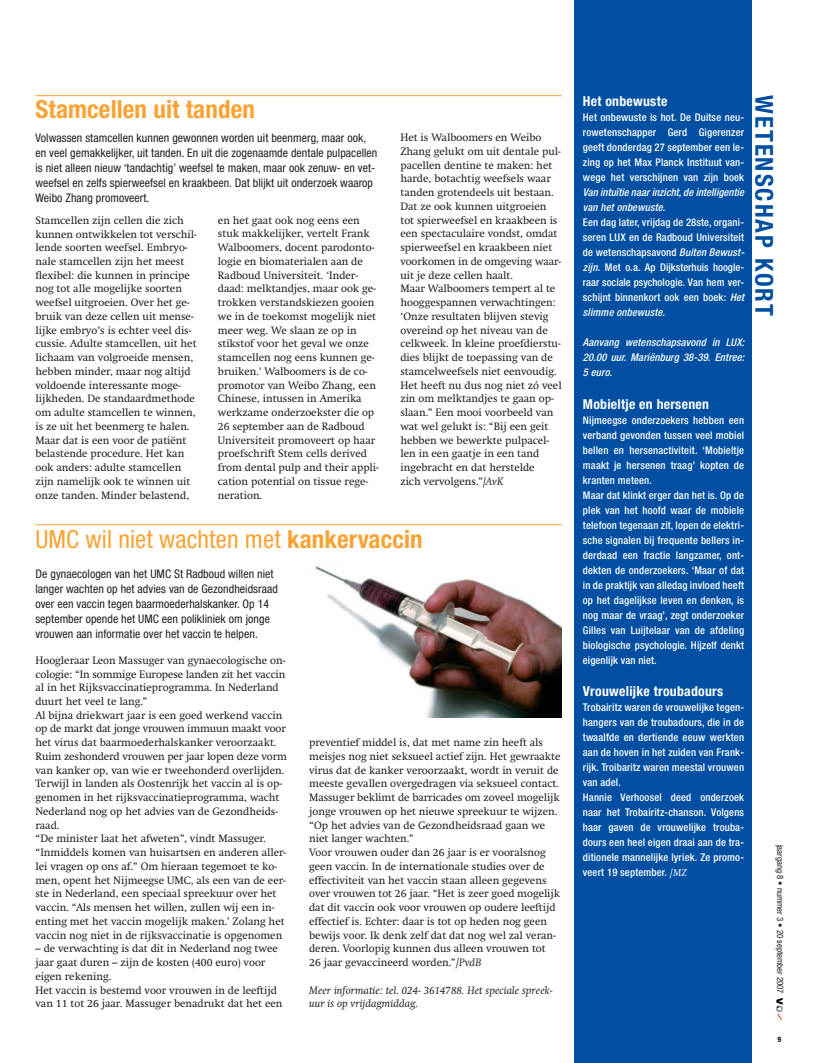
<style>
.page{position:relative;width:815px;height:1063px;background:#fff}
.page>*{position:absolute;margin:0;border:0;box-sizing:border-box;transform-origin:0 0}
.t1{font:condensed 25px "Helvetica Neue";letter-spacing:.005em;color:#faa233}
.t2{font:700 condensed 25px "Helvetica Neue";letter-spacing:.005em;color:#faa233}
.t3{font:700 condensed 24.62px "Helvetica Neue";letter-spacing:.08em;color:#004fa3}
.t4{font:700 condensed 13.75px "Helvetica Neue";letter-spacing:.02em;color:#fff}
.t5{font:condensed 11.88px/15px "Helvetica Neue";letter-spacing:.005em;color:#231f20}
.t6{font:10.62px/13.8px "Swift";color:#231f20}
.t7{font:500 condensed 10.62px/15px "Helvetica Neue";letter-spacing:.015em;color:#fff}
.t8{font:italic 10.62px/13.8px "Swift";letter-spacing:.01em;color:#231f20}
.t9{font:italic 500 condensed 10.62px/15px "Helvetica Neue";letter-spacing:.015em;color:#fff;text-align:justify}
.t10{font:condensed 8.75px "Helvetica Neue";color:#231f20}
.t11{font:800 condensed 7.5px "Helvetica Neue";color:#231f20}
.s1{font-style:italic}
.s2{font-weight:700}
.s3{font-family:"Swift";font-weight:400;font-style:italic;font-stretch:normal;font-size:10px}
</style>
<div class="page">
<img style="left:776px;top:998px;width:7px;height:22px">
<div style="left:574px;top:0;width:178px;height:1063px;background:#004fa3"></div>
<hr style="left:35px;top:95px;width:527px;height:1px;background:#faa233">
<hr style="left:35px;top:524px;width:527px;height:1px;background:#faa233">
<img style="left:315px;top:566px;width:247px;height:151px">
<p class="t2" style="left:35px;top:101px;width:221px">Stamcellen uit tanden</p>
<p class="t5" style="left:35px;top:132px;width:344px">Volwassen stamcellen kunnen gewonnen worden uit beenmerg, maar ook, en veel gemakkelijker, uit tanden. En uit die zogenaamde dentale pulpacellen is niet alleen nieuw ‘tandachtig’ weefsel te maken, maar ook zenuw- en vet&shy;weefsel en zelfs spierweefsel en kraakbeen. Dat blijkt uit onderzoek waarop Weibo Zhang promoveert.</p>
<p class="t6" style="left:35px;top:214px;width:163px">Stamcellen zijn cellen die zich kunnen ontwikkelen tot verschil&shy;lende soorten weefsel. Embryo&shy;nale stamcellen zijn het meest flexibel: die kunnen in principe nog tot alle mogelijke soorten weefsel uitgroeien. Over het ge&shy;bruik van deze cellen uit mense&shy;lijke embryo’s is echter veel dis&shy;cussie. Adulte stamcellen, uit het lichaam van volgroeide mensen, hebben minder, maar nog altijd voldoende interessante moge&shy;lijkheden. De standaardmethode om adulte stamcellen te winnen, is ze uit het beenmerg te halen.<br>Maar dat is een voor de patiënt belastende procedure. Het kan ook anders: adulte stamcellen zijn namelijk ook te winnen uit onze tanden. Minder belastend,</p>
<p class="t6" style="left:218px;top:214px;width:162px">en het gaat ook nog eens een stuk makkelijker, vertelt Frank<br>Walboomers, docent parodonto&shy;logie en biomaterialen aan de<br>Radboud Universiteit. ‘Inder&shy;daad: melktandjes, maar ook ge&shy;trokken verstandskiezen gooien we in de toekomst mogelijk niet meer weg. We slaan ze op in stikstof voor het geval we onze stamcellen nog eens kunnen ge&shy;bruiken.’ Walboomers is de co&shy;promotor van Weibo Zhang, een<br>Chinese, intussen in Amerika werkzame onderzoekster die op<br>26 september aan de Radboud<br>Universiteit promoveert op haar proefschrift Stem cells derived from dental pulp and their appli&shy;cation potential on tissue rege&shy;neration.</p>
<p class="t6" style="left:400px;top:131px;width:163px">Het is Walboomers en Weibo<br>Zhang gelukt om uit dentale pul&shy;pacellen dentine te maken: het harde, botachtig weefsels waar tanden grotendeels uit bestaan.<br>Dat ze ook kunnen uitgroeien tot spierweefsel en kraakbeen is een spectaculaire vondst, omdat spierweefsel en kraakbeen niet voorkomen in de omgeving waar&shy;uit je deze cellen haalt.<br>Maar Walboomers tempert al te hooggespannen verwachtingen: ‘Onze resultaten blijven stevig overeind op het niveau van de celkweek. In kleine proefdierstu&shy;dies blijkt de toepassing van de stamcelweefsels niet eenvoudig.<br>Het heeft nu dus nog niet zó veel zin om melktandjes te gaan op&shy;slaan.” Een mooi voorbeeld van wat wel gelukt is: “Bij een geit hebben we bewerkte pulpacel&shy;len in een gaatje in een tand ingebracht en dat herstelde<br>zich vervolgens.”/<span class="s1">AvK</span></p>
<p class="t1" style="left:35px;top:530px;width:389px">UMC wil niet wachten met <span class="s2">kankervaccin</span></p>
<p class="t5" style="left:35px;top:567px;width:244px">De gynaecologen van het UMC St Radboud willen niet langer wachten op het advies van de Gezondheidsraad over een vaccin tegen baarmoederhalskanker. Op 14 september opende het UMC een polikliniek om jonge vrouwen aan informatie over het vaccin te helpen.</p>
<p class="t6" style="left:35px;top:654px;width:253px">Hoogleraar Leon Massuger van gynaecologische on&shy;cologie: “In sommige Europese landen zit het vaccin al in het Rijksvaccinatieprogramma. In Nederland duurt het veel te lang.”<br>Al bijna driekwart jaar is een goed werkend vaccin op de markt dat jonge vrouwen immuun maakt voor het virus dat baarmoederhalskanker veroorzaakt.<br>Ruim zeshonderd vrouwen per jaar lopen deze vorm van kanker op, van wie er tweehonderd overlijden.<br>Terwijl in landen als Oostenrijk het vaccin al is op&shy;genomen in het rijksvaccinatieprogramma, wacht Nederland nog op het advies van de Gezondheids&shy;raad.<br>“De minister laat het afweten”, vindt Massuger. “Inmiddels komen van huisartsen en anderen aller&shy;lei vragen op ons af.” Om hieraan tegemoet te ko&shy;men, opent het Nijmeegse UMC, als een van de eer&shy;ste in Nederland, een speciaal spreekuur over het vaccin. “Als mensen het willen, zullen wij een in&shy;enting met het vaccin mogelijk maken.’ Zolang het vaccin nog niet in de rijksvaccinatie is opgenomen</p>
<p class="t6" style="left:35px;top:942px;width:249px">– de verwachting is dat dit in Nederland nog twee jaar gaat duren – zijn de kosten (400 euro) voor eigen rekening.<br>Het vaccin is bestemd voor vrouwen in de leeftijd van 11 tot 26 jaar. Massuger benadrukt dat het een</p>
<p class="t6" style="left:309px;top:736px;width:253px">preventief middel is, dat met name zin heeft als meisjes nog niet seksueel actief zijn. Het gewraakte virus dat de kanker veroorzaakt, wordt in veruit de meeste gevallen overgedragen via seksueel contact.<br>Massuger beklimt de barricades om zoveel mogelijk jonge vrouwen op het nieuwe spreekuur te wijzen. “Op het advies van de Gezondheidsraad gaan we niet langer wachten.”<br>Voor vrouwen ouder dan 26 jaar is er vooralsnog geen vaccin. In de internationale studies over de effectiviteit van het vaccin staan alleen gegevens over vrouwen tot 26 jaar. “Het is zeer goed mogelijk dat dit vaccin ook voor vrouwen op oudere leeftijd effectief is. Echter: daar is tot op heden nog geen bewijs voor. Ik denk zelf dat dat nog wel zal veran&shy;deren. Voorlopig kunnen dus alleen vrouwen tot<br>26 jaar gevaccineerd worden.”<span class="s1">/PvdB</span></p>
<p class="t8" style="left:309px;top:984px;width:245px">Meer informatie: tel. 024- 3614788. Het speciale spreek&shy;uur is op vrijdagmiddag.</p>
<p class="t4" style="left:583px;top:97px;width:86px">Het onbewuste</p>
<p class="t7" style="left:583px;top:111px;width:163px">Het onbewuste is hot. De Duitse neu&shy;rowetenschapper Gerd Gigerenzer geeft donderdag 27 september een le&shy;zing op het Max Planck Instituut van&shy;wege het verschijnen van zijn boek <span class="s1">Van intuïtie naar inzicht, de intelligentie van het onbewuste</span>.<br>Een dag later, vrijdag de 28ste, organi&shy;seren LUX en de Radboud Universiteit de wetenschapsavond <span class="s1">Buiten Bewust&shy;zijn</span>. Met o.a. Ap Dijksterhuis hoogle&shy;raar sociale psychologie. Van hem ver&shy;schijnt binnenkort ook een boek: <span class="s1">Het slimme onbewuste.</span></p>
<p class="t9" style="left:583px;top:336px;width:163px">Aanvang wetenschapsavond in LUX:<br>20.00 uur. Mariënburg 38-39. Entree:<br>5 euro.</p>
<p class="t4" style="left:583px;top:399px;width:128px">Mobieltje en hersenen</p>
<p class="t7" style="left:583px;top:413px;width:163px">Nijmeegse onderzoekers hebben een verband gevonden tussen veel mobiel bellen en hersenactiviteit. ‘Mobieltje maakt je hersenen traag’ kopten de kranten meteen.<br>Maar dat klinkt erger dan het is. Op de plek van het hoofd waar de mobiele telefoon tegenaan zit, lopen de elektri&shy;sche signalen bij frequente bellers in&shy;derdaad een fractie langzamer, ont&shy;dekten de onderzoekers. ‘Maar of dat in de praktijk van alledag invloed heeft op het dagelijkse leven en denken, is nog maar de vraag’, zegt onderzoeker Gilles van Luijtelaar van de afdeling biologische psychologie. Hijzelf denkt eigenlijk van niet.</p>
<p class="t4" style="left:583px;top:687px;width:142px">Vrouwelijke troubadours</p>
<p class="t7" style="left:583px;top:701px;width:163px">Trobairitz waren de vrouwelijke tegen&shy;hangers van de troubadours, die in de twaalfde en dertiende eeuw werkten aan de hoven in het zuiden van Frank&shy;rijk. Troibaritz waren meestal vrouwen van adel.<br>Hannie Verhoosel deed onderzoek naar het Trobairitz-chanson. Volgens haar gaven de vrouwelijke trouba&shy;dours een heel eigen draai aan de tra&shy;ditionele mannelijke lyriek. Ze promo&shy;veert 19 september. <span class="s3">/MZ</span></p>
<p class="t3" style="left:773px;top:95px;width:222px;rotate:90deg">WETENSCHAP KORT</p>
<p class="t10" style="left:783px;top:845px;width:151px;rotate:90deg">jaargang 8 • nummer 3 • 20 september 2007</p>
<p class="t11" style="left:778px;top:1036px;width:5px">9</p>
</div>
